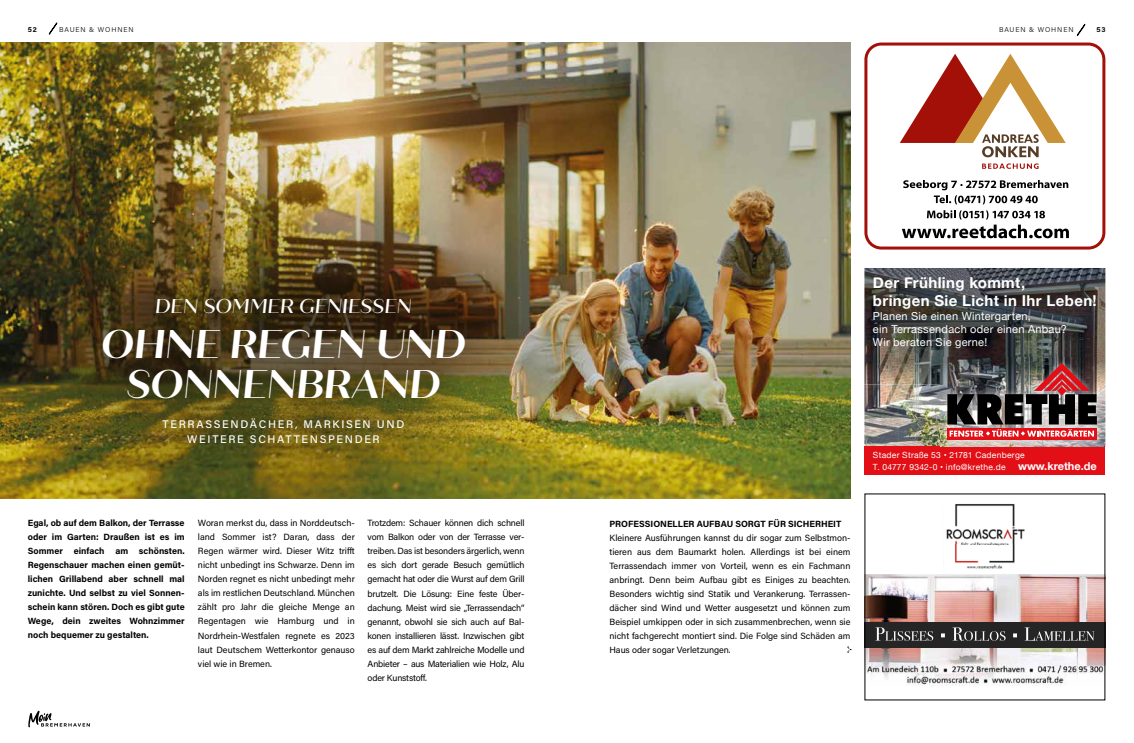
<style>
.page{position:relative;width:1134px;height:743px;background:#fff}
.page>*{position:absolute;margin:0;border:0;box-sizing:border-box;transform-origin:0 0}
.t1{font:italic 700 40px/40px "Quiche Sans";color:#fff;text-align:center}
.t2{font:italic 500 20px "Quiche Sans";color:#fff}
.t3{font:700 15px/18px "Helvetica Neue";letter-spacing:.025em;color:#fff}
.t4{font:11px/13.2px "Helvetica Neue";letter-spacing:.025em;color:#fff}
.t5{font:500 11px/15px "Acumin Pro";letter-spacing:.15em;color:#fff;text-align:center}
.t6{font:9px/14px "Acumin Pro";letter-spacing:-.005em;color:#000;text-align:justify}
.t7{font:700 9px/14px "Acumin Pro";color:#000;text-align:justify}
.t8{font:8.5px/11.2px "Helvetica Neue";letter-spacing:.03em;color:#fff}
.t9{font:300 7px "Acumin Pro";letter-spacing:.125em;color:#000}
.t10{font:700 7px "Acumin Pro";color:#000}
.s1{font-weight:700;font-size:11px}
</style>
<div class="page">
<img style="left:0;top:43px;width:850px;height:455px">
<div style="left:0;top:137px;width:621px;height:468px;background:#33220d;opacity:.4"></div>
<svg style="left:847px;top:646px;width:4px;height:6px"></svg>
<div style="left:0;top:499px;width:850px;height:76px;background:#fff"></div>
<svg style="left:1077px;top:23px;width:8px;height:13px"></svg>
<svg style="left:49px;top:22px;width:8px;height:13px"></svg>
<svg style="left:28px;top:710px;width:62px;height:17px"></svg>
<div style="left:864px;top:43px;width:241px;height:206px;border:3px solid #a31008;border-radius:16px"></div>
<svg style="left:982px;top:163px;width:57px;height:6px"></svg>
<svg style="left:900px;top:54px;width:166px;height:103px"></svg>
<svg style="left:903px;top:180px;width:165px;height:24px"></svg>
<svg style="left:927px;top:210px;width:118px;height:9px"></svg>
<svg style="left:902px;top:225px;width:167px;height:13px"></svg>
<img style="left:864px;top:384px;width:35px;height:62px">
<img style="left:899px;top:384px;width:42px;height:62px">
<img style="left:1103px;top:384px;width:2px;height:62px">
<div style="left:864px;top:446px;width:241px;height:29px;background:#e20f16"></div>
<img style="left:864px;top:268px;width:241px;height:116px">
<img style="left:941px;top:357px;width:162px;height:89px">
<div style="left:947px;top:428px;width:150px;height:11px;background:#e20f16"></div>
<img style="left:947px;top:363px;width:150px;height:74px">
<img style="left:946px;top:504px;width:79px;height:65px">
<img style="left:866px;top:574px;width:237px;height:48px">
<img style="left:866px;top:647px;width:237px;height:38px">
<img style="left:866px;top:622px;width:237px;height:25px">
<img style="left:1024px;top:627px;width:30px;height:13px">
<p class="t10" style="left:28px;top:25px;width:11px">52</p>
<p class="t9" style="left:59px;top:25px;width:76px">BAUEN &amp; WOHNEN</p>
<p class="t9" style="left:999px;top:25px;width:76px">BAUEN &amp; WOHNEN</p>
<p class="t10" style="left:1096px;top:25px;width:11px">53</p>
<h2 class="t2" style="left:155px;top:294px;width:258px">DEN SOMMER GENIESSEN</h2>
<h1 class="t1" style="left:101px;top:325px;width:366px">OHNE REGEN UND<br>SONNENBRAND</h1>
<p class="t5" style="left:163px;top:416px;width:243px">TERRASSENDÄCHER, MARKISEN UND<br>WEITERE SCHATTENSPENDER</p>
<p class="t7" style="left:28px;top:516px;width:158px">Egal, ob auf dem Balkon, der Terrasse oder im Garten: Draußen ist es im Sommer einfach am schönsten.<br>Regenschauer machen einen gemüt&shy;lichen Grillabend aber schnell mal zunichte. Und selbst zu viel Sonnen&shy;schein kann stören. Doch es gibt gute Wege, dein zweites Wohnzimmer noch bequemer zu gestalten.</p>
<p class="t6" style="left:198px;top:516px;width:158px">Woran merkst du, dass in Norddeutsch&shy;land Sommer ist? Daran, dass der Regen wärmer wird. Dieser Witz trifft nicht unbedingt ins Schwarze. Denn im Norden regnet es nicht unbedingt mehr als im restlichen Deutschland. München zählt pro Jahr die gleiche Menge an Regentagen wie Hamburg und in Nordrhein-Westfalen regnete es 2023 laut Deutschem Wetterkontor genauso viel wie in Bremen.</p>
<p class="t6" style="left:368px;top:516px;width:158px">Trotzdem: Schauer können dich schnell vom Balkon oder von der Terrasse ver&shy;treiben. Das ist besonders ärgerlich, wenn es sich dort gerade Besuch gemütlich gemacht hat oder die Wurst auf dem Grill brutzelt. Die Lösung: Eine feste Über&shy;dachung. Meist wird sie „Terrassendach“ genannt, obwohl sie sich auch auf Bal&shy;konen installieren lässt. Inzwischen gibt es auf dem Markt zahlreiche Modelle und Anbieter – aus Materialien wie Holz, Alu oder Kunststoff.</p>
<p class="t7" style="left:609px;top:516px;width:233px">PROFESSIONELLER AUFBAU SORGT FÜR SICHERHEIT</p>
<p class="t6" style="left:609px;top:530px;width:242px">Kleinere Ausführungen kannst du dir sogar zum Selbstmon&shy;tieren aus dem Baumarkt holen. Allerdings ist bei einem Terrassendach immer von Vorteil, wenn es ein Fachmann anbringt. Denn beim Aufbau gibt es Einiges zu beachten.<br>Besonders wichtig sind Statik und Verankerung. Terrassen&shy;dächer sind Wind und Wetter ausgesetzt und können zum Beispiel umkippen oder in sich zusammenbrechen, wenn sie nicht fachgerecht montiert sind. Die Folge sind Schäden am Haus oder sogar Verletzungen.</p>
<h3 class="t3" style="left:873px;top:274px;width:225px">Der Frühling kommt,<br>bringen Sie Licht in Ihr Leben!</h3>
<p class="t4" style="left:873px;top:309px;width:196px">Planen Sie einen Wintergarten,<br>ein Terrassendach oder einen Anbau?<br>Wir beraten Sie gerne!</p>
<p class="t8" style="left:873px;top:450px;width:225px">Stader Straße 53 • 21781 Cadenberge<br>T. 04777 9342-0 • info@krethe.de <span class="s1">www.krethe.de</span></p>
</div>
